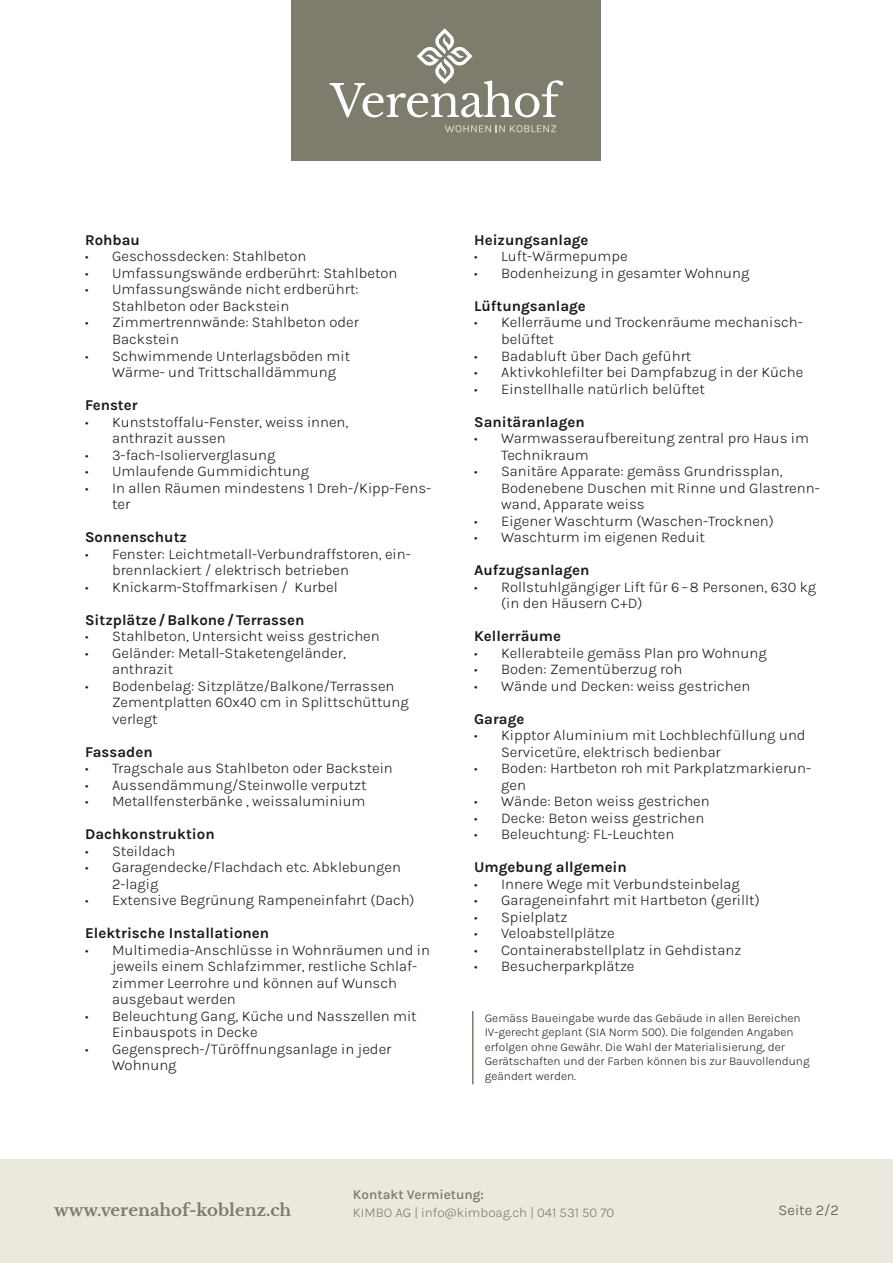
<style>
.page{position:relative;width:893px;height:1263px;background:#fff}
.page>*{position:absolute;margin:0;border:0;box-sizing:border-box;transform-origin:0 0}
.t1{font:700 16.5px "Libre Baskerville";color:#7e7c6c}
.t2{font:300 15px/16.5px "Karla";color:#1a1a1a}
.t3{font:700 15px "Karla";color:#1a1a1a}
.t4{font:300 15px "Karla";color:#495240}
.t5{font:300 13.5px/18px "Karla";color:#7e7c6c}
.t6{font:300 12px/14.4px "Karla";color:#231f20}
.s1{font-weight:600}
</style>
<div class="page">
<div style="left:0;top:1159px;width:893px;height:104px;background:#ebe8dd"></div>
<hr style="left:472px;top:1011px;width:1px;height:73px;background:#7e7c6c">
<div style="left:292px;top:0;width:309px;height:161px;background:#7e7c6c"></div>
<svg style="left:445px;top:125px;width:111px;height:7px"></svg>
<svg style="left:330px;top:28px;width:233px;height:89px"></svg>
<p class="t3" style="left:85px;top:230px;width:56px">Rohbau</p>
<p class="t2" style="left:85px;top:248px;width:223px">• Geschossdecken: Stahlbeton</p>
<p class="t2" style="left:85px;top:264px;width:314px">• Umfassungswände erdberührt: Stahlbeton</p>
<p class="t2" style="left:112px;top:281px;width:248px;text-indent:-27px">• Umfassungswände nicht erdberührt:<br>Stahlbeton oder Backstein</p>
<p class="t2" style="left:112px;top:314px;width:248px;text-indent:-27px">• Zimmertrennwände: Stahlbeton oder<br>Backstein</p>
<p class="t2" style="left:112px;top:347px;width:240px;text-indent:-27px">• Schwimmende Unterlagsböden mit<br>Wärme- und Trittschalldämmung</p>
<p class="t3" style="left:85px;top:395px;width:54px">Fenster</p>
<p class="t2" style="left:112px;top:413px;width:238px;text-indent:-27px">• Kunststoffalu-Fenster, weiss innen, anthrazit aussen</p>
<p class="t2" style="left:85px;top:446px;width:192px">• 3-fach-Isolierverglasung</p>
<p class="t2" style="left:85px;top:462px;width:226px">• Umlaufende Gummidichtung</p>
<p class="t2" style="left:112px;top:479px;width:321px;text-indent:-27px">• In allen Räumen mindestens 1 Dreh-/Kipp-Fens&shy;ter</p>
<p class="t3" style="left:85px;top:527px;width:103px">Sonnenschutz</p>
<p class="t2" style="left:112px;top:545px;width:300px;text-indent:-27px">• Fenster: Leichtmetall-Verbundraffstoren, ein&shy;brennlackiert / elektrisch betrieben</p>
<p class="t2" style="left:85px;top:578px;width:254px">• Knickarm-Stoffmarkisen / Kurbel</p>
<p class="t3" style="left:85px;top:610px;width:221px">Sitzplätze/Balkone/Terrassen</p>
<p class="t2" style="left:85px;top:627px;width:296px">• Stahlbeton, Untersicht weiss gestrichen</p>
<p class="t2" style="left:112px;top:644px;width:235px;text-indent:-27px">• Geländer: Metall-Staketengeländer, anthrazit</p>
<p class="t2" style="left:112px;top:677px;width:298px;text-indent:-27px">• Bodenbelag: Sitzplätze/Balkone/Terrassen<br>Zementplatten 60x40 cm in Splittschüttung verlegt</p>
<p class="t3" style="left:85px;top:742px;width:69px">Fassaden</p>
<p class="t2" style="left:85px;top:759px;width:309px">• Tragschale aus Stahlbeton oder Backstein</p>
<p class="t2" style="left:85px;top:776px;width:283px">• Aussendämmung/Steinwolle verputzt</p>
<p class="t2" style="left:85px;top:792px;width:282px">• Metallfensterbänke , weissaluminium</p>
<p class="t3" style="left:85px;top:824px;width:131px">Dachkonstruktion</p>
<p class="t2" style="left:85px;top:842px;width:92px">• Steildach</p>
<p class="t2" style="left:112px;top:858px;width:290px;text-indent:-27px">• Garagendecke/Flachdach etc. Abklebungen<br>2-lagig</p>
<p class="t2" style="left:85px;top:891px;width:331px">• Extensive Begrünung Rampeneinfahrt (Dach)</p>
<p class="t3" style="left:85px;top:923px;width:186px">Elektrische Installationen</p>
<p class="t2" style="left:112px;top:941px;width:320px;text-indent:-27px">• Multimedia-Anschlüsse in Wohnräumen und in jeweils einem Schlafzimmer, restliche Schlaf&shy;zimmer Leerrohre und können auf Wunsch ausgebaut werden</p>
<p class="t2" style="left:112px;top:1007px;width:306px;text-indent:-27px">• Beleuchtung Gang, Küche und Nasszellen mit<br>Einbauspots in Decke</p>
<p class="t2" style="left:112px;top:1040px;width:281px;text-indent:-27px">• Gegensprech-/Türöffnungsanlage in jeder<br>Wohnung</p>
<p class="t3" style="left:474px;top:230px;width:116px">Heizungsanlage</p>
<p class="t2" style="left:474px;top:248px;width:155px">• Luft-Wärmepumpe</p>
<p class="t2" style="left:474px;top:264px;width:277px">• Bodenheizung in gesamter Wohnung</p>
<p class="t3" style="left:474px;top:296px;width:113px">Lüftungsanlage</p>
<p class="t2" style="left:501px;top:314px;width:303px;text-indent:-27px">• Kellerräume und Trockenräume mechanisch&shy;belüftet</p>
<p class="t2" style="left:474px;top:347px;width:219px">• Badabluft über Dach geführt</p>
<p class="t2" style="left:474px;top:363px;width:331px">• Aktivkohlefilter bei Dampfabzug in der Küche</p>
<p class="t2" style="left:474px;top:380px;width:232px">• Einstellhalle natürlich belüftet</p>
<p class="t3" style="left:474px;top:412px;width:112px">Sanitäranlagen</p>
<p class="t2" style="left:501px;top:429px;width:309px;text-indent:-27px">• Warmwasseraufbereitung zentral pro Haus im<br>Technikraum</p>
<p class="t2" style="left:501px;top:462px;width:320px;text-indent:-27px">• Sanitäre Apparate: gemäss Grundrissplan,<br>Bodenebene Duschen mit Rinne und Glastrenn&shy;wand, Apparate weiss</p>
<p class="t2" style="left:474px;top:512px;width:301px">• Eigener Waschturm (Waschen-Trocknen)</p>
<p class="t2" style="left:474px;top:528px;width:232px">• Waschturm im eigenen Reduit</p>
<p class="t3" style="left:474px;top:560px;width:117px">Aufzugsanlagen</p>
<p class="t2" style="left:501px;top:578px;width:317px;text-indent:-27px">• Rollstuhlgängiger Lift für 6–8 Personen, 630 kg (in den Häusern C+D)</p>
<p class="t3" style="left:474px;top:626px;width:88px">Kellerräume</p>
<p class="t2" style="left:474px;top:644px;width:294px">• Kellerabteile gemäss Plan pro Wohnung</p>
<p class="t2" style="left:474px;top:660px;width:210px">• Boden: Zementüberzug roh</p>
<p class="t2" style="left:474px;top:677px;width:278px">• Wände und Decken: weiss gestrichen</p>
<p class="t3" style="left:474px;top:709px;width:52px">Garage</p>
<p class="t2" style="left:501px;top:726px;width:306px;text-indent:-27px">• Kipptor Aluminium mit Lochblechfüllung und<br>Servicetüre, elektrisch bedienbar</p>
<p class="t2" style="left:501px;top:759px;width:312px;text-indent:-27px">• Boden: Hartbeton roh mit Parkplatzmarkierun&shy;gen</p>
<p class="t2" style="left:474px;top:792px;width:237px">• Wände: Beton weiss gestrichen</p>
<p class="t2" style="left:474px;top:809px;width:232px">• Decke: Beton weiss gestrichen</p>
<p class="t2" style="left:474px;top:825px;width:202px">• Beleuchtung: FL-Leuchten</p>
<p class="t3" style="left:474px;top:857px;width:154px">Umgebung allgemein</p>
<p class="t2" style="left:474px;top:875px;width:267px">• Innere Wege mit Verbundsteinbelag</p>
<p class="t2" style="left:474px;top:891px;width:287px">• Garageneinfahrt mit Hartbeton (gerillt)</p>
<p class="t2" style="left:474px;top:908px;width:95px">• Spielplatz</p>
<p class="t2" style="left:474px;top:924px;width:142px">• Veloabstellplätze</p>
<p class="t2" style="left:474px;top:941px;width:269px">• Containerabstellplatz in Gehdistanz</p>
<p class="t2" style="left:474px;top:957px;width:162px">• Besucherparkplätze</p>
<p class="t6" style="left:485px;top:1010px;width:326px">Gemäss Baueingabe wurde das Gebäude in allen Bereichen IV-gerecht geplant (SIA Norm 500). Die folgenden Angaben erfolgen ohne Gewähr. Die Wahl der Materialisierung, der Gerätschaften und der Farben können bis zur Bauvollendung geändert werden.</p>
<p class="t5" style="left:353px;top:1185px;width:263px"><span class="s1">Kontakt Vermietung:<br></span>KIMBO AG | info@kimboag.ch | 041 531 50 70</p>
<p class="t1" style="left:54px;top:1199px;width:239px">www.verenahof-koblenz.ch</p>
<p class="t4" style="left:779px;top:1201px;width:62px">Seite 2/2</p>
</div>
